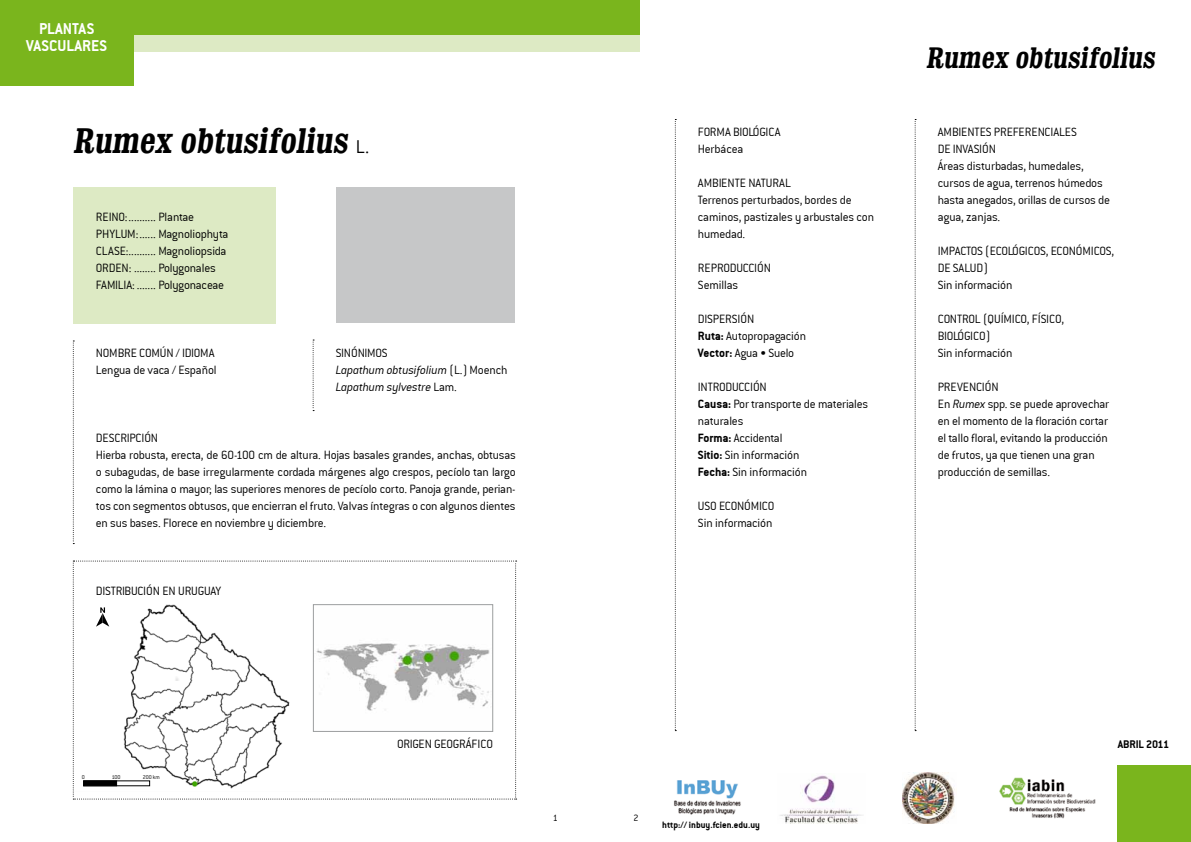
<style>
.page{position:relative;width:1191px;height:842px;background:#fff}
.page>*{position:absolute;margin:0;border:0;box-sizing:border-box;transform-origin:0 0}
.t1{font:700 condensed 36px "Clarendon";color:#000}
.t2{font:700 condensed 30px "Clarendon";color:#000}
.t3{font:17px/17px "Conduit ITCTT Bold";color:#fff;text-align:center}
.t4{font:13px/17px "Conduit ITCTT Light";letter-spacing:-.015em;color:#000}
.t5{font:italic 13px/17px "Conduit ITCTT Light";letter-spacing:-.01em;color:#000}
.t6{font:12px "Conduit ITCTT Bold";letter-spacing:-.01em;color:#000}
.t7{font:10px "Conduit ITCTT Bold";color:#000}
.t8{font:10px "Conduit ITCTT Light";color:#000}
.t9{font:6px "Conduit ITCTT Light";color:#000}
.s1{font-family:"Conduit ITCTT Light";font-weight:400;font-stretch:normal;font-size:20px}
.s2{font-style:normal}
.s3{font-family:"Conduit ITCTT Bold"}
.s4{font-style:italic}
</style>
<div class="page">
<div style="left:73px;top:187px;width:203px;height:136px;background:#ddeac4"></div>
<div style="left:0;top:34px;width:639px;height:17px;background:#ddeac4"></div>
<div style="left:0;top:0;width:639px;height:34px;background:#7ab51d"></div>
<div style="left:0;top:0;width:133px;height:85px;background:#7ab51d"></div>
<div style="left:1117px;top:765px;width:74px;height:77px;background:#7ab51d"></div>
<svg style="left:73px;top:340px;width:1px;height:204px"></svg>
<svg style="left:313px;top:340px;width:1px;height:71px"></svg>
<img style="left:674px;top:780px;width:67px;height:35px">
<img style="left:902px;top:773px;width:53px;height:51px">
<img style="left:780px;top:775px;width:83px;height:48px">
<img style="left:999px;top:778px;width:96px;height:41px">
<svg style="left:675px;top:119px;width:1px;height:612px"></svg>
<svg style="left:914px;top:119px;width:2px;height:612px"></svg>
<svg style="left:73px;top:561px;width:443px;height:238px"></svg>
<div style="left:336px;top:187px;width:179px;height:136px;background:#c6c7c8"></div>
<h3 class="t3" style="left:26px;top:20px;width:82px">PLANTAS<br>VASCULARES</h3>
<h1 class="t1" style="left:73px;top:118px;width:297px">Rumex obtusifolius <span class="s1">L .</span></h1>
<p class="t4" style="left:96px;top:208px;width:134px">REINO:.......... Plantae<br>PHYLUM:...... Magnoliophyta<br>CLASE:.......... Magnoliopsida<br>ORDEN: ........ Polygonales<br>FAMILIA: ....... Polygonaceae</p>
<p class="t4" style="left:96px;top:344px;width:122px">NOMBRE COMÚN / IDIOMA<br>Lengua de vaca / Español</p>
<p class="t5" style="left:336px;top:345px;width:173px"><span class="s2">SINÓNIMOS<br></span>Lapathum obtusifolium <span class="s2">(L.) Moench<br></span>Lapathum sylvestre <span class="s2">Lam.</span></p>
<p class="t4" style="left:96px;top:429px;width:421px">DESCRIPCIÓN<br>Hierba robusta, erecta, de 60-100 cm de altura. Hojas basales grandes, anchas, obtusas o subagudas, de base irregularmente cordada márgenes algo crespos, pecíolo tan largo como la lámina o mayor; las superiores menores de pecíolo corto. Panoja grande, perian&shy;tos con segmentos obtusos, que encierran el fruto. Valvas íntegras o con algunos dientes en sus bases. Florece en noviembre y diciembre.</p>
<p class="t4" style="left:96px;top:582px;width:127px">DISTRIBUCIÓN EN URUGUAY</p>
<p class="t4" style="left:698px;top:123px;width:84px">FORMA BIOlÓGICA<br>Herbácea</p>
<p class="t4" style="left:698px;top:174px;width:13px">Ambiente</p>
<p class="t4" style="left:698px;top:174px;width:178px;text-indent:50px">natural<br>Terrenos perturbados, bordes de caminos, pastizales y arbustales con humedad.</p>
<p class="t4" style="left:698px;top:259px;width:42px">Reproducción<br>Semillas</p>
<p class="t4" style="left:698px;top:310px;width:110px">Dispersión<br><span class="s3">Ruta:</span> Autopropagación<br><span class="s3">Vector:</span> Agua • Suelo</p>
<p class="t4" style="left:698px;top:378px;width:172px">Introducción<br><span class="s3">Causa:</span> Por transporte de materiales naturales<br><span class="s3">Forma:</span> Accidental<br><span class="s3">Sitio:</span> Sin información<br><span class="s3">Fecha:</span> Sin información</p>
<p class="t4" style="left:698px;top:497px;width:78px">USO ECONÓMICO<br>Sin información</p>
<h2 class="t2" style="left:926px;top:39px;width:236px">Rumex obtusifolius</h2>
<p class="t4" style="left:937px;top:124px;width:13px">Ambientes</p>
<p class="t4" style="left:994px;top:124px;width:7px">preferenciales</p>
<p class="t4" style="left:937px;top:141px;width:174px">de invasión<br>Áreas disturbadas, humedales, cursos de agua, terrenos húmedos hasta anegados, orillas de cursos de agua, zanjas.</p>
<p class="t4" style="left:937px;top:243px;width:7px">impactos</p>
<p class="t4" style="left:985px;top:243px;width:12px">(ecológicos</p>
<p class="t4" style="left:1045px;top:243px;width:12px">, económicos</p>
<p class="t4" style="left:1111px;top:243px;width:4px">,</p>
<p class="t4" style="left:937px;top:260px;width:76px">DE SALUD)<br>Sin información</p>
<p class="t4" style="left:937px;top:311px;width:13px">Control</p>
<p class="t4" style="left:983px;top:311px;width:28px">(químico</p>
<p class="t4" style="left:1027px;top:311px;width:39px">, físico,</p>
<p class="t4" style="left:937px;top:328px;width:7px">biológico</p>
<p class="t4" style="left:937px;top:328px;width:76px;text-indent:48px">)<br>Sin información</p>
<p class="t4" style="left:937px;top:379px;width:173px">Prevención<br>En <span class="s4">Rumex</span> spp. se puede aprovechar en el momento de la floración cortar el tallo floral, evitando la producción de frutos, ya que tienen una gran producción de semillas.</p>
<p class="t9" style="left:82px;top:773px;width:5px">0</p>
<p class="t9" style="left:112px;top:773px;width:10px">100</p>
<p class="t9" style="left:143px;top:773px;width:19px">200 km</p>
<p class="t4" style="left:397px;top:735px;width:97px">ORIGEN GEOGRÁFICO</p>
<p class="t8" style="left:553px;top:812px;width:7px">1</p>
<p class="t8" style="left:633px;top:812px;width:7px">2</p>
<p class="t7" style="left:662px;top:819px;width:99px">http:// inbuy.fcien.edu.uy</p>
<p class="t6" style="left:1117px;top:737px;width:53px">ABRIL 2011</p>
</div>
